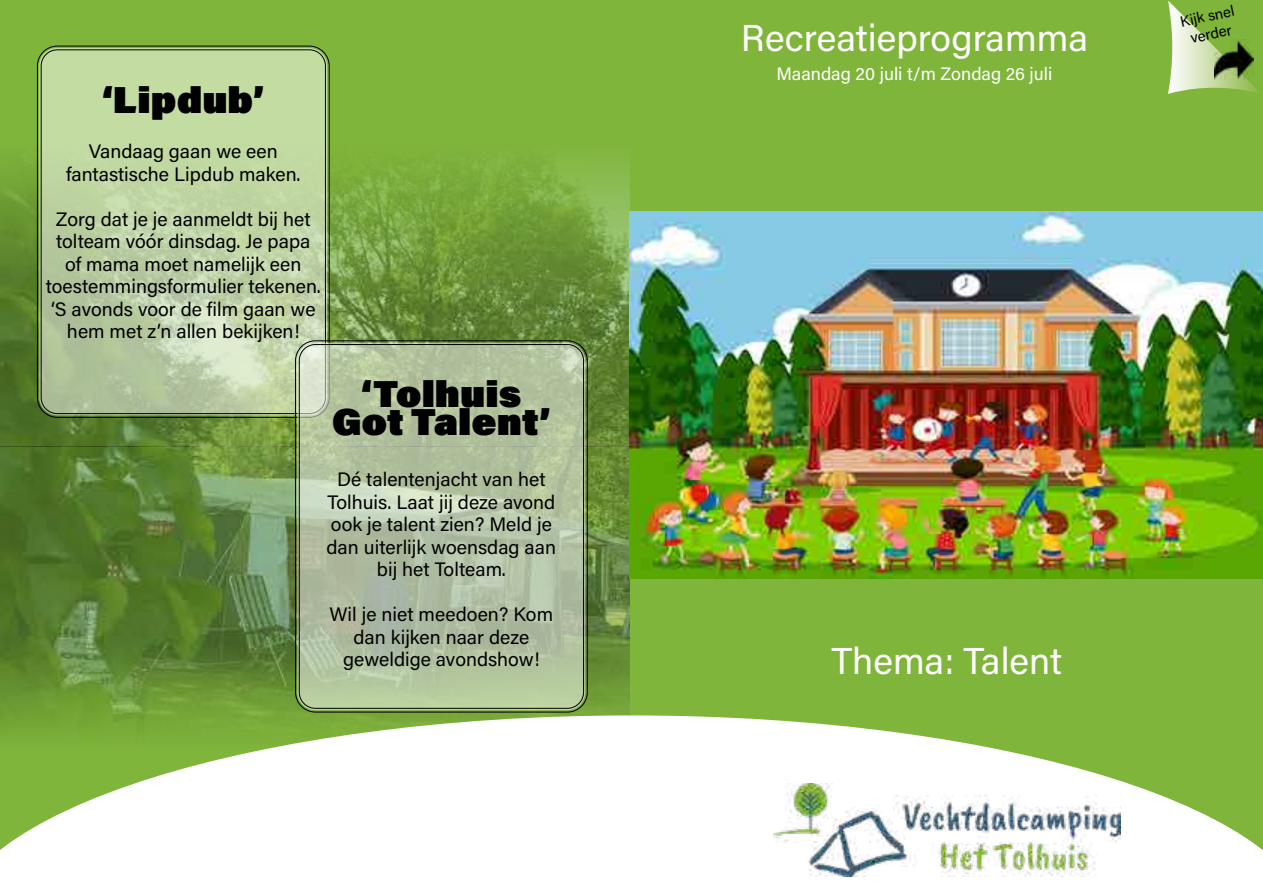
<style>
.page{position:relative;width:1263px;height:893px;background:#fff}
.page>*{position:absolute;margin:0;border:0;box-sizing:border-box;transform-origin:0 0}
.t1{font:37.5px "Acumin Variable Concept";letter-spacing:.02em;color:#fff}
.t2{font:37.5px/28.5px "Acumin Variable Concept";letter-spacing:.135em;color:#000;text-align:center}
.t3{font:19.5px/22.5px "Acumin Variable Concept";letter-spacing:.02em;color:#000;text-align:center}
.t4{font:18px "Acumin Variable Concept";letter-spacing:.02em;color:#fff}
.t5{font:15px "Acumin Variable Concept";color:#000}
</style>
<div class="page">
<div style="left:629px;top:0;width:634px;height:893px;background:#80b53b"></div>
<div style="left:0;top:0;width:630px;height:893px;background:#80b53b"></div>
<img style="left:0;top:122px;width:630px;height:593px">
<img style="left:630px;top:212px;width:633px;height:366px">
<svg style="left:0;top:715px;width:1263px;height:178px;fill:#fff"></svg>
<svg style="left:39px;top:48px;width:288px;height:367px;fill:#c2d7a2"></svg>
<div style="left:37px;top:46px;width:293px;height:372px;border:1px solid #000;border-radius:20px"></div>
<div style="left:41px;top:49px;width:285px;height:365px;border:1px solid #000;border-radius:16px"></div>
<svg style="left:297px;top:343px;width:288px;height:367px;fill:#b2c19f"></svg>
<div style="left:295px;top:340px;width:293px;height:372px;border:1px solid #000;border-radius:20px"></div>
<div style="left:299px;top:344px;width:285px;height:365px;border:1px solid #000;border-radius:16px"></div>
<svg style="left:1168px;top:1px;width:89px;height:93px"></svg>
<img style="left:1215px;top:39px;width:38px;height:40px">
<img style="left:773px;top:783px;width:347px;height:93px">
<h1 class="t2" style="left:102px;top:85px;width:158px">‘Lipdub’</h1>
<p class="t3" style="left:66px;top:139px;width:235px">Vandaag gaan we een fantastische Lipdub maken.</p>
<p class="t3" style="left:46px;top:207px;width:276px">Zorg dat je je aanmeldt bij het tolteam vóór dinsdag. Je papa<br>of mama moet namelijk een toestemmingsformulier tekenen. ‘S avonds voor de film gaan we hem met z’n allen bekijken!</p>
<h1 class="t2" style="left:332px;top:378px;width:214px">‘Tolhuis<br>Got Talent’</h1>
<p class="t3" style="left:327px;top:468px;width:231px">Dé talentenjacht van het<br>Tolhuis. Laat jij deze avond ook je talent zien? Meld je dan uiterlijk woensdag aan bij het Tolteam.</p>
<p class="t3" style="left:330px;top:603px;width:225px">Wil je niet meedoen? Kom dan kijken naar deze geweldige avondshow!</p>
<p class="t5" style="left:1178px;top:12px;width:56px;rotate:-12deg">Kijk snel</p>
<h1 class="t1" style="left:741px;top:12px;width:348px">Recreatieprogramma</h1>
<p class="t5" style="left:1188px;top:28px;width:43px;rotate:-12deg">verder</p>
<p class="t4" style="left:777px;top:61px;width:277px">Maandag 20 juli t/m Zondag 26 juli</p>
<h1 class="t1" style="left:831px;top:635px;width:231px">Thema: Talent</h1>
</div>
